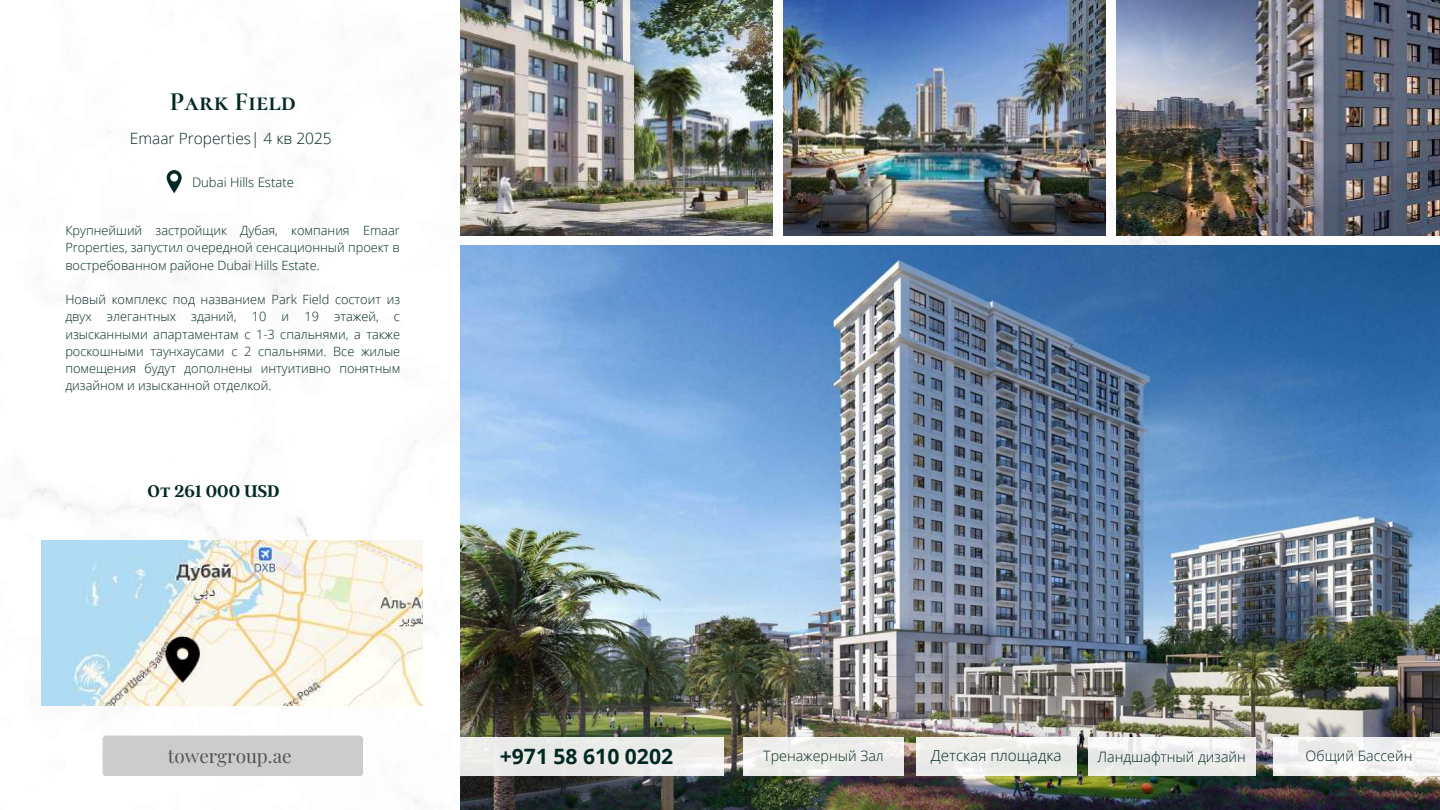
<style>
.page{position:relative;width:1440px;height:810px;background:#fff}
.page>*{position:absolute;margin:0;border:0;box-sizing:border-box;transform-origin:0 0}
.t1{font:700 26.4px "Cormorant SC";color:#022924}
.t2{font:700 21.1px "Open Sans";color:#022924}
.t3{font:18.9px "Playfair Display";color:#545454}
.t4{font:600 18.8px "Argent CF";color:#022924}
.t5{font:300 15.5px "Open Sans";color:#022924}
.t6{font:300 15.3px "Open Sans";color:#022924}
.t7{font:300 14.3px "Open Sans";color:#022924}
.t8{font:300 13.1px "Open Sans";color:#022924}
.t9{font:300 12.8px/17.2px "Open Sans";color:#022924;text-align:justify}
</style>
<div class="page">
<img style="left:461px;top:246px;width:979px;height:564px">
<img style="left:461px;top:0;width:312px;height:236px">
<img style="left:783px;top:0;width:323px;height:236px">
<img style="left:1116px;top:0;width:324px;height:236px">
<div style="left:461px;top:737px;width:263px;height:39px;background:#eaebe9"></div>
<div style="left:743px;top:737px;width:161px;height:39px;background:#ededea"></div>
<svg style="left:916px;top:737px;width:160px;height:39px;fill:#ecede9"></svg>
<div style="left:1088px;top:737px;width:167px;height:39px;background:linear-gradient(to bottom,#f8f7f8,#e4e6e3)"></div>
<div style="left:1273px;top:737px;width:167px;height:39px;background:linear-gradient(to right,#f1f1f0,#f5f5f5)"></div>
<div style="left:103px;top:736px;width:260px;height:40px;background:#ccc;border-radius:4px"></div>
<img style="left:41px;top:541px;width:381px;height:165px">
<svg style="left:167px;top:170px;width:15px;height:23px"></svg>
<h1 class="t1" style="left:170px;top:85px;width:127px">Park Field</h1>
<p class="t5" style="left:130px;top:127px;width:203px">Emaar Properties| 4 кв 2025</p>
<p class="t8" style="left:192px;top:173px;width:103px">Dubai Hills Estate</p>
<p class="t9" style="left:65px;top:222px;width:336px">Крупнейший застройщик Дубая, компания Emaar Properties, запустил очередной сенсационный проект в востребованном районе Dubai Hills Estate.</p>
<p class="t9" style="left:65px;top:291px;width:336px">Новый комплекс под названием Park Field состоит из двух элегантных зданий, 10 и 19 этажей, с изысканными апартаментам с 1-3 спальнями, а также роскошными таунхаусами с 2 спальнями. Все жилые помещения будут дополнены интуитивно понятным дизайном и изысканной отделкой.</p>
<h3 class="t4" style="left:148px;top:479px;width:134px">От 261 000 USD</h3>
<h3 class="t3" style="left:168px;top:743px;width:125px">towergroup.ae</h3>
<h2 class="t2" style="left:500px;top:741px;width:175px">+971 58 610 0202</h2>
<p class="t7" style="left:763px;top:745px;width:122px">Тренажерный Зал</p>
<p class="t6" style="left:931px;top:745px;width:132px">Детская площадка</p>
<p class="t7" style="left:1098px;top:747px;width:150px">Ландшафтный дизайн</p>
<p class="t7" style="left:1306px;top:746px;width:108px">Общий Бассейн</p>
</div>
